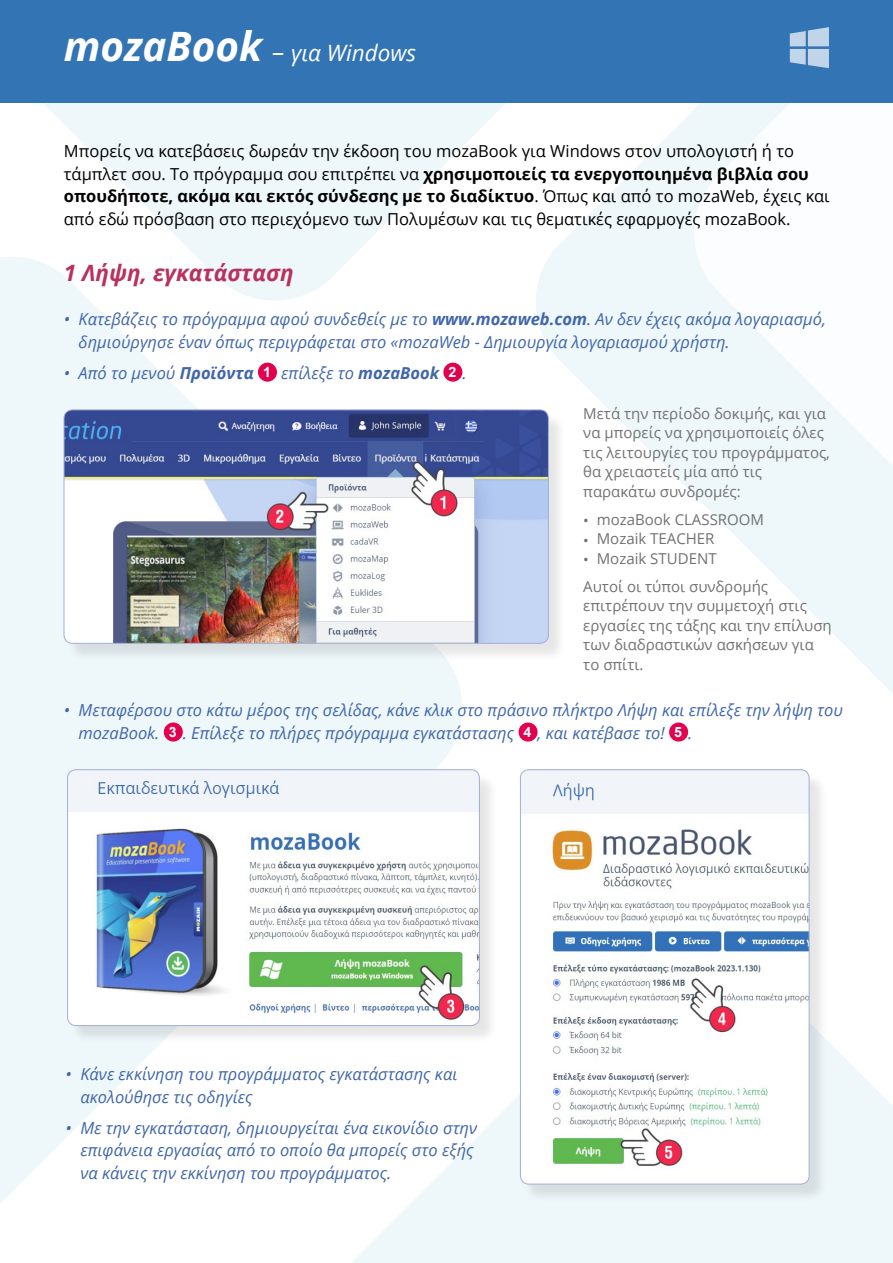
<style>
.page{position:relative;width:893px;height:1263px;background:#fff}
.page>*{position:absolute;margin:0;border:0;box-sizing:border-box;transform-origin:0 0}
.t1{font:italic 22.5px "Open Sans";color:#fff}
.t2{font:italic 700 22.5px "Open Sans";color:#b9315c}
.t3{font:italic 16.5px/22.5px "Open Sans";color:#4066aa}
.t4{font:16.5px/22.5px "Open Sans";color:#000}
.t5{font:15px/19.5px "Open Sans";color:#707172}
.s1{font-weight:700;font-size:40.5px}
.s2{font-size:25.5px}
.s3{font-weight:700}
.s4{font-family:"Arial";font-weight:700;font-style:normal;font-size:14.25px;color:#fff}
</style>
<div class="page">
<img style="left:0;top:102px;width:893px;height:1161px">
<div style="left:0;top:0;width:893px;height:102px;background:#3374b5"></div>
<div style="left:258px;top:363px;width:19px;height:19px;background:#e3004f;border-radius:50%"></div>
<div style="left:443px;top:363px;width:19px;height:19px;background:#e3004f;border-radius:50%"></div>
<div style="left:164px;top:722px;width:19px;height:19px;background:#e3004f;border-radius:50%"></div>
<div style="left:518px;top:722px;width:20px;height:19px;background:#e3004f;border-radius:50%"></div>
<div style="left:669px;top:722px;width:19px;height:19px;background:#e3004f;border-radius:50%"></div>
<svg style="left:790px;top:27px;width:39px;height:41px"></svg>
<div style="left:66px;top:412px;width:501px;height:250px;background:#000;opacity:.1"></div>
<img style="left:64px;top:410px;width:484px;height:233px">
<div style="left:64px;top:410px;width:485px;height:233px;border:1px solid #a5aed5;border-radius:9px"></div>
<div style="left:70px;top:772px;width:428px;height:272px;background:#000;opacity:.1"></div>
<img style="left:68px;top:770px;width:411px;height:255px">
<div style="left:67px;top:769px;width:413px;height:257px;border:1px solid #a5aed5;border-radius:9px"></div>
<div style="left:522px;top:772px;width:306px;height:431px;background:#000;opacity:.1"></div>
<img style="left:520px;top:770px;width:289px;height:414px">
<div style="left:520px;top:769px;width:289px;height:415px;border:1px solid #a5aed5;border-radius:9px"></div>
<h1 class="t1" style="left:64px;top:37px;width:354px"><span class="s1">mozaBook</span> <span class="s2">–</span> για Windows</h1>
<p class="t4" style="left:64px;top:140px;width:768px">Μπορείς να κατεβάσεις δωρεάν την έκδοση του mozaBook για Windows στον υπολογιστή ή το τάμπλετ σου. Το πρόγραμμα σου επιτρέπει να <span class="s3">χρησιμοποιείς τα ενεργοποιημένα βιβλία σου οπουδήποτε, ακόμα και εκτός σύνδεσης με το διαδίκτυο</span>. Όπως και από το mozaWeb, έχεις και από εδώ πρόσβαση στο περιεχόμενο των Πολυμέσων και τις θεματικές εφαρμογές mozaBook.</p>
<h1 class="t2" style="left:64px;top:257px;width:231px">1 Λήψη, εγκατάσταση</h1>
<p class="t3" style="left:79px;top:307px;width:749px;text-indent:-15px">• Κατεβάζεις το πρόγραμμα αφού συνδεθείς με το <span class="s3">www.mozaweb.com</span>. Αν δεν έχεις ακόμα λογαριασμό, δημιούργησε έναν όπως περιγράφεται στο «mozaWeb - Δημιουργία λογαριασμού χρήστη.</p>
<p class="t3" style="left:64px;top:361px;width:404px">• Από το μενού <span class="s3">Προϊόντα</span> <span class="s4">1</span> επίλεξε το <span class="s3">mozaBook</span> <span class="s4">2</span> .</p>
<p class="t5" style="left:583px;top:403px;width:248px">Μετά την περίοδο δοκιμής, και για να μπορείς να χρησιμοποιείς όλες τις λειτουργίες του προγράμματος, θα χρειαστείς μία από τις παρακάτω συνδρομές:</p>
<p class="t5" style="left:583px;top:509px;width:182px">• mozaBook CLASSROOM</p>
<p class="t5" style="left:583px;top:529px;width:133px">• Mozaik TEACHER</p>
<p class="t5" style="left:583px;top:544px;width:186px;line-height:28px">• Mozaik STUDENT<br>Αυτοί οι τύποι συνδρομής</p>
<p class="t5" style="left:583px;top:596px;width:250px">επιτρέπουν την συμμετοχή στις εργασίες της τάξης και την επίλυση των διαδραστικών ασκήσεων για το σπίτι.</p>
<p class="t3" style="left:79px;top:698px;width:766px;text-indent:-15px">• Μεταφέρσου στο κάτω μέρος της σελίδας, κάνε κλικ στο πράσινο πλήκτρο Λήψη και επίλεξε την λήψη του mozaBook. <span class="s4">3</span> . Επίλεξε το πλήρες πρόγραμμα εγκατάστασης <span class="s4">4</span> , και κατέβασε το! <span class="s4">5</span> .</p>
<p class="t3" style="left:80px;top:1062px;width:379px;text-indent:-15px">• Κάνε εκκίνηση του προγράμματος εγκατάστασης και ακολούθησε τις οδηγίες</p>
<p class="t3" style="left:80px;top:1116px;width:398px;text-indent:-15px">• Με την εγκατάσταση, δημιουργείται ένα εικονίδιο στην επιφάνεια εργασίας από το οποίο θα μπορείς στο εξής να κάνεις την εκκίνηση του προγράμματος.</p>
</div>
